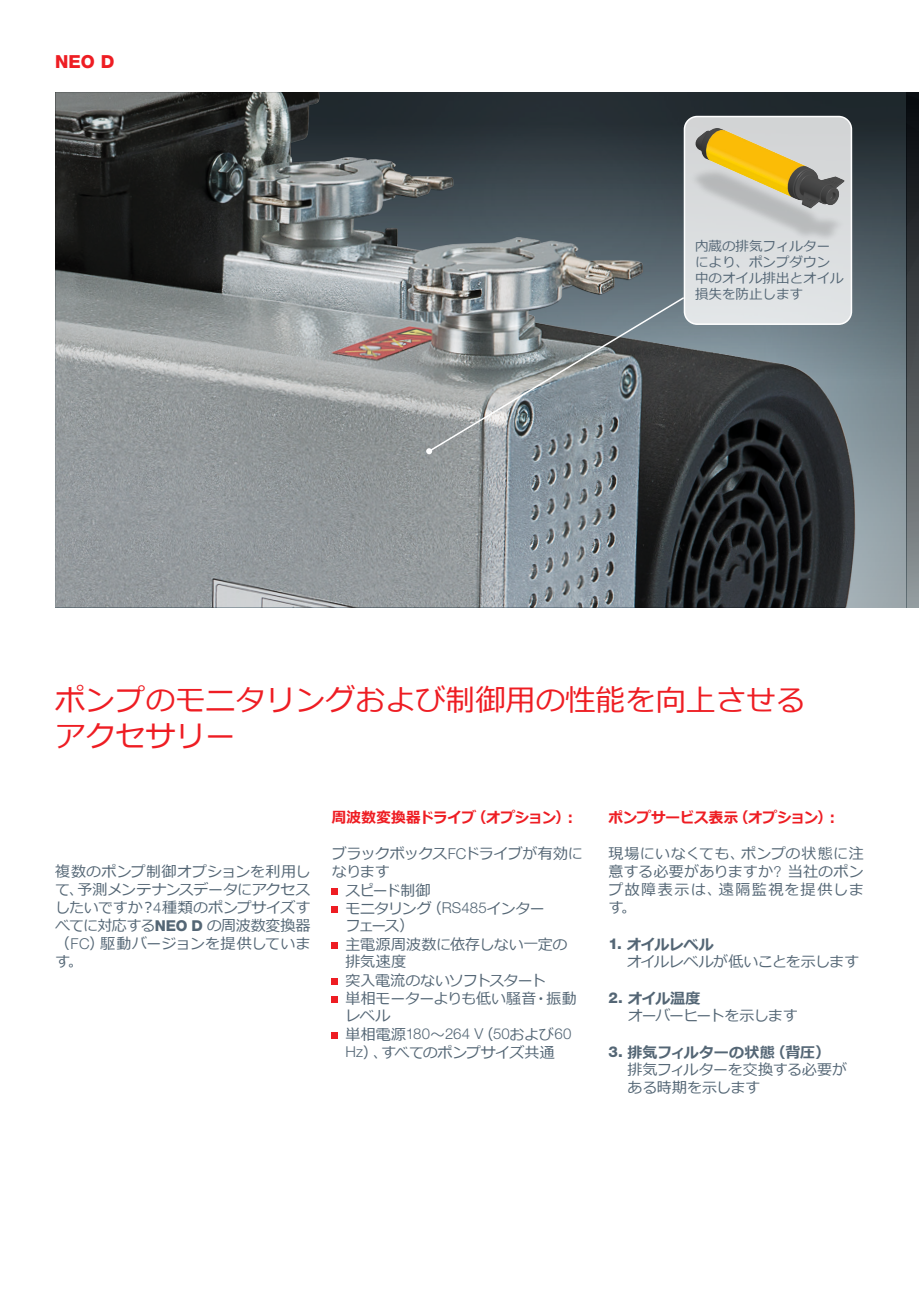
<style>
.page{position:relative;width:919px;height:1289px;background:#fff}
.page>*{position:absolute;margin:0;border:0;box-sizing:border-box;transform-origin:0 0}
.t1{font:30px/36px "Meiryo";color:#ee1d23}
.t2{font:800 18px "Helvetica Neue LTW1 G";color:#ee1d23}
.t3{font:15px/18px "Meiryo";letter-spacing:-.015em;color:#546675;text-align:justify}
.t4{font:700 15px "Meiryo";letter-spacing:-.01em;color:#ee1d23}
.t5{font:15px/17.7px "Meiryo";letter-spacing:-.035em;color:#546675}
.t6{font:300 15px "Helvetica Neue LTW1 G";letter-spacing:.01em;color:#546675}
.t7{font:15px/17.7px "Meiryo";letter-spacing:-.065em;color:#546675}
.t8{font:15px "Meiryo";letter-spacing:-.06em;color:#546675}
.t9{font:15px "Meiryo";letter-spacing:-.04em;color:#546675}
.t10{font:15px "Meiryo";letter-spacing:-.045em;color:#546675}
.t11{font:13.5px/16.2px "Meiryo";color:#546675}
.s1{font-family:"Helvetica Neue LTW1 G";font-weight:300}
.s2{font-family:"Helvetica Neue LTW1 G";font-weight:800}
.s3{font-family:"Meiryo";font-weight:400}
.s4{font-weight:700}
</style>
<div class="page">
<div style="left:55px;top:92px;width:851px;height:305px;background:linear-gradient(to bottom,#161f24,#7e9099)"></div>
<img style="left:55px;top:92px;width:801px;height:515px">
<div style="left:684px;top:116px;width:167px;height:208px;background:#dee1e3;border-radius:13px"></div>
<div style="left:683px;top:116px;width:169px;height:209px;border:2px solid #fff;border-radius:13px"></div>
<svg style="left:426px;top:296px;width:259px;height:158px;background:#7e8588"></svg>
<img style="left:689px;top:122px;width:158px;height:117px">
<svg style="left:906px;top:92px;width:12px;height:515px;background:#454a4d"></svg>
<svg style="left:332px;top:888px;width:6px;height:6px"></svg>
<svg style="left:332px;top:906px;width:6px;height:6px"></svg>
<svg style="left:332px;top:942px;width:6px;height:6px"></svg>
<svg style="left:332px;top:978px;width:6px;height:6px"></svg>
<svg style="left:332px;top:996px;width:6px;height:6px"></svg>
<svg style="left:332px;top:1032px;width:6px;height:6px"></svg>
<p class="t2" style="left:55px;top:51px;width:61px">NEO D</p>
<p class="t11" style="left:695px;top:238px;width:150px">内蔵の排気フィルターにより、ポンプダウン中のオイル排出とオイル損失を防止します</p>
<h1 class="t1" style="left:55px;top:683px;width:752px">ポンプのモニタリングおよび制御用の性能を向上させるアクセサリー</h1>
<p class="t3" style="left:55px;top:863px;width:257px">複数のポンプ制御オプションを利用して、予測メンテナンスデータにアクセスしたいですか？<span class="s1">4</span>種類のポンプサイズすべてに対応する<span class="s2">NEO D</span> の周波数変換器（<span class="s1">FC</span>）駆動バージョンを提供しています。</p>
<p class="t4" style="left:332px;top:807px;width:247px">周波数変換器ドライブ（オプション）：</p>
<p class="t3" style="left:332px;top:845px;width:252px">ブラックボックス<span class="s1">FC</span>ドライブが有効に</p>
<p class="t3" style="left:332px;top:863px;width:59px">なります</p>
<p class="t3" style="left:345px;top:881px;width:87px">スピード制御</p>
<p class="t8" style="left:345px;top:897px;width:201px">モニタリング（<span class="s1">RS485</span>インター</p>
<p class="t3" style="left:345px;top:917px;width:70px">フェース）</p>
<p class="t3" style="left:345px;top:935px;width:223px">主電源周波数に依存しない一定の</p>
<p class="t3" style="left:345px;top:953px;width:63px">排気速度</p>
<p class="t10" style="left:345px;top:969px;width:202px">突入電流のないソフトスタート</p>
<p class="t3" style="left:345px;top:989px;width:233px">単相モーターよりも低い騒音・振動</p>
<p class="t3" style="left:345px;top:1007px;width:46px">レベル</p>
<p class="t6" style="left:345px;top:1024px;width:227px"><span class="s3">単相電源</span>180<span class="s3">～</span>264 V<span class="s3">（</span>50<span class="s3">および</span>60</p>
<p class="t9" style="left:345px;top:1041px;width:211px"><span class="s1">Hz</span>）、すべてのポンプサイズ共通</p>
<p class="t4" style="left:608px;top:807px;width:233px">ポンプサービス表示（オプション）：</p>
<p class="t3" style="left:608px;top:845px;width:257px">現場にいなくても、ポンプの状態に注意する必要がありますか<span class="s1">?</span> 当社のポンプ故障表示は、遠隔監視を提供します。</p>
<p class="t5" style="left:626px;top:936px;width:234px;text-indent:-18px"><span class="s2">1.</span> <span class="s4">オイルレベル<br></span>オイルレベルが低いことを示します</p>
<p class="t7" style="left:627px;top:990px;width:171px;text-indent:-19px"><span class="s2">2.</span> <span class="s4">オイル温度<br></span>オーバーヒートを示します</p>
<p class="t3" style="left:627px;top:1043px;width:221px;text-align:left;text-indent:-19px"><span class="s2">3.</span> <span class="s4">排気フィルターの状態（背圧）</span>排気フィルターを交換する必要がある時期を示します</p>
</div>
